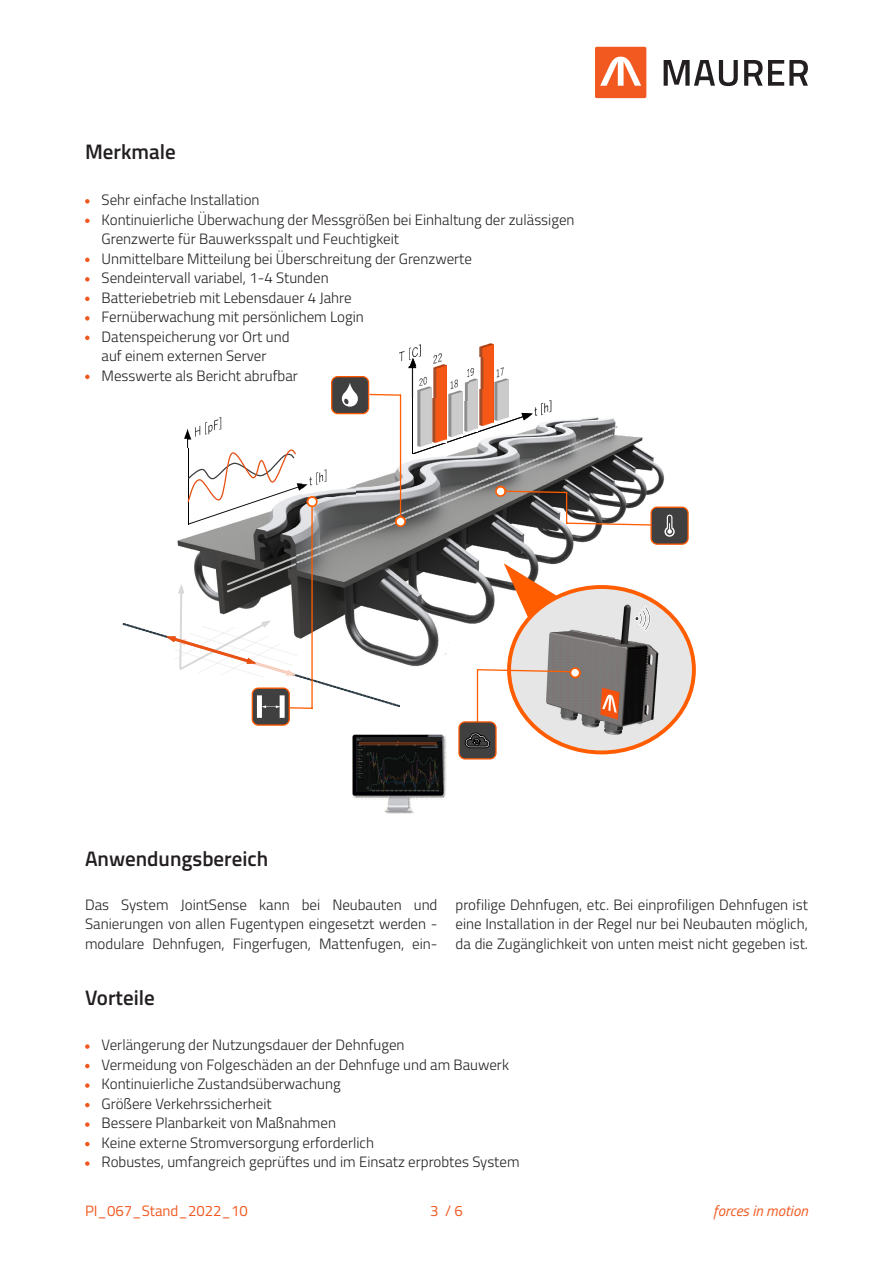
<style>
.page{position:relative;width:893px;height:1263px;background:#fff}
.page>*{position:absolute;margin:0;border:0;box-sizing:border-box;transform-origin:0 0}
.t1{font:600 21px "Titillium";color:#231f20}
.t2{font:300 15px/19.5px "Titillium";color:#231f20}
.t3{font:15px "Titillium";color:#f15921}
.t4{font:italic 15px "Titillium";color:#f15921}
</style>
<div class="page">
<svg style="left:664px;top:60px;width:144px;height:26px"></svg>
<div style="left:595px;top:47px;width:51px;height:51px;background:#f15921;border-radius:2px"></div>
<svg style="left:600px;top:57px;width:41px;height:29px"></svg>
<div style="left:252px;top:688px;width:37px;height:37px;background:#404040;border-radius:6px"></div>
<div style="left:252px;top:687px;width:38px;height:39px;border:1px solid #ff5600;border-radius:6px"></div>
<img style="left:493px;top:368px;width:16px;height:21px">
<img style="left:495px;top:378px;width:13px;height:15px">
<img style="left:480px;top:344px;width:13px;height:49px">
<img style="left:468px;top:358px;width:16px;height:31px">
<img style="left:400px;top:344px;width:20px;height:25px">
<svg style="left:409px;top:358px;width:8px;height:9px"></svg>
<img style="left:468px;top:379px;width:10px;height:14px">
<img style="left:450px;top:369px;width:18px;height:24px">
<img style="left:450px;top:390px;width:13px;height:3px">
<svg style="left:434px;top:353px;width:8px;height:10px"></svg>
<img style="left:435px;top:364px;width:12px;height:29px">
<img style="left:409px;top:367px;width:29px;height:26px">
<img style="left:418px;top:387px;width:13px;height:6px">
<div style="left:332px;top:377px;width:37px;height:37px;background:#404040;border-radius:6px"></div>
<div style="left:331px;top:376px;width:38px;height:38px;border:1px solid #ff5600;border-radius:6px"></div>
<svg style="left:344px;top:383px;width:12px;height:10px"></svg>
<div style="left:651px;top:507px;width:37px;height:37px;background:#404040;border-radius:6px"></div>
<div style="left:650px;top:507px;width:39px;height:38px;border:1px solid #ff5600;border-radius:6px"></div>
<svg style="left:664px;top:515px;width:11px;height:22px"></svg>
<svg style="left:288px;top:393px;width:364px;height:330px"></svg>
<div style="left:509px;top:587px;width:185px;height:165px;background:#e6e6e6;border-radius:50%"></div>
<img style="left:604px;top:730px;width:19px;height:5px">
<img style="left:604px;top:729px;width:19px;height:1px">
<img style="left:651px;top:646px;width:7px;height:74px">
<img style="left:562px;top:641px;width:89px;height:88px">
<img style="left:617px;top:604px;width:14px;height:37px">
<img style="left:617px;top:641px;width:18px;height:6px">
<img style="left:599px;top:687px;width:21px;height:33px">
<svg style="left:635px;top:606px;width:15px;height:25px"></svg>
<div style="left:459px;top:722px;width:37px;height:37px;background:#404040;border-radius:6px"></div>
<div style="left:458px;top:721px;width:39px;height:38px;border:1px solid #ff5600;border-radius:6px"></div>
<svg style="left:465px;top:733px;width:25px;height:15px"></svg>
<svg style="left:123px;top:413px;width:494px;height:305px"></svg>
<img style="left:384px;top:736px;width:63px;height:78px">
<img style="left:353px;top:734px;width:91px;height:77px">
<img style="left:356px;top:738px;width:85px;height:53px">
<svg style="left:85px;top:199px;width:5px;height:5px"></svg>
<svg style="left:85px;top:219px;width:5px;height:4px"></svg>
<svg style="left:85px;top:258px;width:5px;height:4px"></svg>
<svg style="left:85px;top:277px;width:5px;height:5px"></svg>
<svg style="left:85px;top:297px;width:5px;height:4px"></svg>
<svg style="left:85px;top:316px;width:5px;height:5px"></svg>
<svg style="left:85px;top:336px;width:5px;height:4px"></svg>
<svg style="left:85px;top:375px;width:5px;height:4px"></svg>
<svg style="left:85px;top:1044px;width:5px;height:5px"></svg>
<svg style="left:85px;top:1064px;width:5px;height:4px"></svg>
<svg style="left:85px;top:1083px;width:5px;height:5px"></svg>
<svg style="left:85px;top:1103px;width:5px;height:4px"></svg>
<svg style="left:85px;top:1122px;width:5px;height:5px"></svg>
<svg style="left:85px;top:1142px;width:5px;height:4px"></svg>
<svg style="left:85px;top:1161px;width:5px;height:5px"></svg>
<div style="left:308px;top:498px;width:8px;height:7px;background:#fff;border-radius:50%"></div>
<div style="left:397px;top:518px;width:7px;height:7px;background:#fff;border-radius:50%"></div>
<div style="left:497px;top:488px;width:7px;height:7px;background:#fff;border-radius:50%"></div>
<div style="left:571px;top:669px;width:8px;height:7px;background:#fff;border-radius:50%"></div>
<h1 class="t1" style="left:85px;top:136px;width:92px">Merkmale</h1>
<p class="t2" style="left:102px;top:189px;width:474px">Sehr einfache Installation<br>Kontinuierliche Überwachung der Messgrößen bei Einhaltung der zulässigen Grenzwerte für Bauwerksspalt und Feuchtigkeit<br>Unmittelbare Mitteilung bei Überschreitung der Grenzwerte<br>Sendeintervall variabel, 1-4 Stunden<br>Batteriebetrieb mit Lebensdauer 4 Jahre<br>Fernüberwachung mit persönlichem Login<br>Datenspeicherung vor Ort und<br>auf einem externen Server<br>Messwerte als Bericht abrufbar</p>
<h1 class="t1" style="left:85px;top:842px;width:185px">Anwendungsbereich</h1>
<p class="t2" style="left:85px;top:894px;width:354px;text-align:justify">Das System JointSense kann bei Neubauten und Sanierungen von allen Fugentypen eingesetzt werden - modulare Dehnfugen, Fingerfugen, Mattenfugen, ein-</p>
<p class="t2" style="left:455px;top:894px;width:354px;text-align:justify">profilige Dehnfugen, etc. Bei einprofiligen Dehnfugen ist eine Installation in der Regel nur bei Neubauten möglich, da die Zugänglichkeit von unten meist nicht gegeben ist.</p>
<h1 class="t1" style="left:85px;top:982px;width:71px">Vorteile</h1>
<p class="t2" style="left:102px;top:1034px;width:419px">Verlängerung der Nutzungsdauer der Dehnfugen<br>Vermeidung von Folgeschäden an der Dehnfuge und am Bauwerk Kontinuierliche Zustandsüberwachung<br>Größere Verkehrssicherheit<br>Bessere Planbarkeit von Maßnahmen<br>Keine externe Stromversorgung erforderlich<br>Robustes, umfangreich geprüftes und im Einsatz erprobtes System</p>
<p class="t3" style="left:85px;top:1200px;width:164px">PI_067_Stand_2022_10</p>
<p class="t3" style="left:430px;top:1200px;width:34px">3 / 6</p>
<p class="t4" style="left:713px;top:1200px;width:96px">forces in motion</p>
</div>
